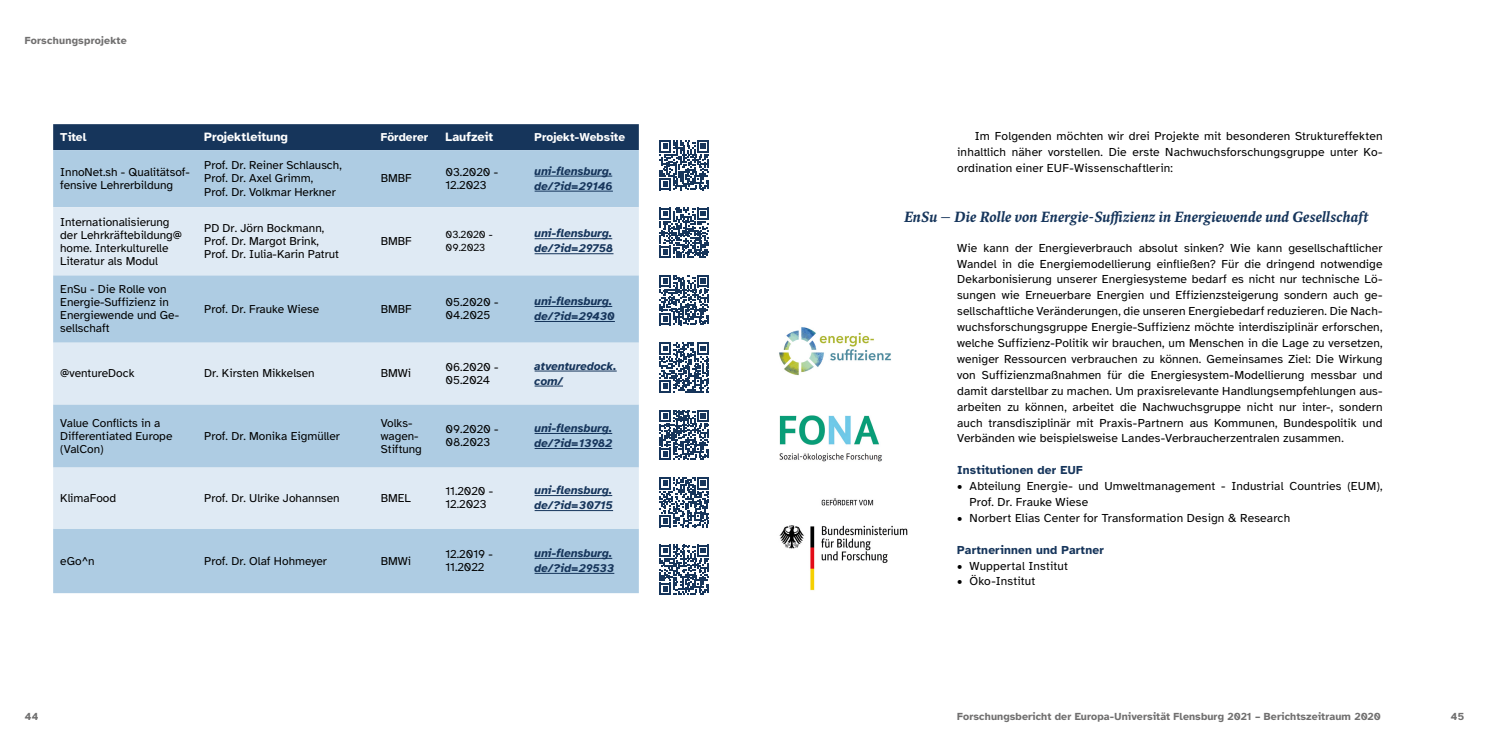
<style>
.page{position:relative;width:1489px;height:745px;background:#fff}
.page>*{position:absolute;margin:0;border:0;box-sizing:border-box;transform-origin:0 0}
.t1{font:italic 500 16.25px "Spinoza Pro";color:#16355b}
.t2{font:700 12.5px "Atkinson Hyperlegible";color:#fff}
.t3{font:12px/15.9px "Atkinson Hyperlegible";letter-spacing:.01em;color:#000;text-align:justify}
.t4{font:700 12px "Atkinson Hyperlegible";letter-spacing:.015em;color:#16355b}
.t5{font:11.88px/13px "Atkinson Hyperlegible";color:#000}
.t6{font:700 11.88px "Atkinson Hyperlegible";letter-spacing:.005em;color:#fff}
.t7{font:italic 700 11.62px/15px "Atkinson Hyperlegible";color:#16355b}
.t8{font:700 10.62px "Atkinson Hyperlegible";letter-spacing:.01em;color:#706f6f}
.t9{font:10.62px/13px "Atkinson Hyperlegible";color:#000}
</style>
<div class="page">
<div style="left:53px;top:124px;width:586px;height:26px;background:#16355b"></div>
<div style="left:53px;top:150px;width:586px;height:442px;background:#aecce3"></div>
<svg style="left:53px;top:207px;width:586px;height:321px;background:#cbdded"></svg>
<hr style="left:534px;top:176px;width:78px;height:1px;background:#16355b">
<hr style="left:534px;top:191px;width:79px;height:1px;background:#16355b">
<hr style="left:534px;top:238px;width:78px;height:1px;background:#16355b">
<hr style="left:534px;top:253px;width:79px;height:1px;background:#16355b">
<hr style="left:534px;top:306px;width:78px;height:1px;background:#16355b">
<hr style="left:534px;top:321px;width:81px;height:1px;background:#16355b">
<hr style="left:534px;top:370px;width:82px;height:1px;background:#16355b">
<svg style="left:534px;top:385px;width:29px;height:1px"></svg>
<hr style="left:534px;top:433px;width:78px;height:1px;background:#16355b">
<hr style="left:534px;top:448px;width:78px;height:1px;background:#16355b">
<hr style="left:534px;top:495px;width:78px;height:1px;background:#16355b">
<hr style="left:534px;top:510px;width:79px;height:1px;background:#16355b">
<hr style="left:534px;top:557px;width:78px;height:1px;background:#16355b">
<hr style="left:534px;top:572px;width:80px;height:1px;background:#16355b">
<svg style="left:659px;top:140px;width:50px;height:50px"></svg>
<svg style="left:659px;top:207px;width:50px;height:50px"></svg>
<svg style="left:659px;top:275px;width:50px;height:50px"></svg>
<svg style="left:659px;top:342px;width:50px;height:50px"></svg>
<svg style="left:659px;top:410px;width:50px;height:49px"></svg>
<svg style="left:659px;top:477px;width:50px;height:50px"></svg>
<svg style="left:659px;top:544px;width:50px;height:50px"></svg>
<img style="left:779px;top:415px;width:103px;height:47px">
<img style="left:779px;top:327px;width:112px;height:49px">
<img style="left:779px;top:498px;width:129px;height:93px">
<p class="t8" style="left:25px;top:34px;width:103px">Forschungsprojekte</p>
<p class="t6" style="left:60px;top:130px;width:28px">Titel</p>
<p class="t2" style="left:204px;top:130px;width:85px">Projektleitung</p>
<p class="t6" style="left:381px;top:130px;width:49px">Förderer</p>
<p class="t2" style="left:445px;top:130px;width:49px">Laufzeit</p>
<p class="t6" style="left:534px;top:130px;width:92px">Projekt-Website</p>
<p class="t5" style="left:60px;top:165px;width:131px">InnoNet.sh - Qualitätsof&shy;fensive Lehrerbildung</p>
<p class="t5" style="left:204px;top:159px;width:139px">Prof. Dr. Reiner Schlausch,<br>Prof. Dr. Axel Grimm,<br>Prof. Dr. Volkmar Herkner</p>
<p class="t5" style="left:381px;top:172px;width:32px">BMBF</p>
<p class="t5" style="left:445px;top:166px;width:54px">03.2020 -<br>12.2023</p>
<p class="t7" style="left:534px;top:163px;width:80px">uni-flensburg. de/?id=29146</p>
<p class="t5" style="left:60px;top:215px;width:123px">Internationalisierung der Lehrkräftebildung@ home. Interkulturelle<br>Literatur als Modul</p>
<p class="t5" style="left:204px;top:222px;width:136px">PD Dr. Jörn Bockmann,<br>Prof. Dr. Margot Brink,<br>Prof. Dr. Iulia-Karin Patrut</p>
<p class="t5" style="left:381px;top:235px;width:32px">BMBF</p>
<p class="t9" style="left:445px;top:228px;width:49px">03.2020 -<br>09.2023</p>
<p class="t7" style="left:534px;top:226px;width:80px">uni-flensburg. de/?id=29758</p>
<p class="t5" style="left:60px;top:283px;width:120px">EnSu - Die Rolle von<br>Energie-Suffizienz in<br>Energiewende und Ge&shy;sellschaft</p>
<p class="t5" style="left:204px;top:302px;width:116px">Prof. Dr. Frauke Wiese</p>
<p class="t5" style="left:381px;top:302px;width:32px">BMBF</p>
<p class="t5" style="left:445px;top:296px;width:54px">05.2020 -<br>04.2025</p>
<p class="t7" style="left:534px;top:294px;width:82px">uni-flensburg. de/?id=29430</p>
<p class="t5" style="left:60px;top:367px;width:76px">@ventureDock</p>
<p class="t5" style="left:204px;top:367px;width:112px">Dr. Kirsten Mikkelsen</p>
<p class="t5" style="left:381px;top:367px;width:32px">BMWi</p>
<p class="t5" style="left:445px;top:360px;width:55px">06.2020 -<br>05.2024</p>
<p class="t7" style="left:534px;top:358px;width:84px">atventuredock. com/</p>
<p class="t5" style="left:60px;top:416px;width:114px">Value Conflicts in a<br>Differentiated Europe (ValCon)</p>
<p class="t5" style="left:381px;top:416px;width:43px">Volks&shy;wagen-<br>Stiftung</p>
<p class="t5" style="left:445px;top:423px;width:55px">09.2020 -<br>08.2023</p>
<p class="t7" style="left:534px;top:420px;width:79px">uni-flensburg. de/?id=13982</p>
<p class="t5" style="left:204px;top:429px;width:137px">Prof. Dr. Monika Eigmüller</p>
<p class="t5" style="left:60px;top:491px;width:57px">KlimaFood</p>
<p class="t5" style="left:204px;top:491px;width:137px">Prof. Dr. Ulrike Johannsen</p>
<p class="t5" style="left:381px;top:491px;width:32px">BMEL</p>
<p class="t5" style="left:445px;top:485px;width:49px">11.2020 -<br>12.2023</p>
<p class="t7" style="left:534px;top:482px;width:80px">uni-flensburg. de/?id=30715</p>
<p class="t5" style="left:60px;top:554px;width:36px">eGo^n</p>
<p class="t5" style="left:204px;top:554px;width:124px">Prof. Dr. Olaf Hohmeyer</p>
<p class="t5" style="left:381px;top:554px;width:32px">BMWi</p>
<p class="t5" style="left:445px;top:547px;width:49px">12.2019 -<br>11.2022</p>
<p class="t7" style="left:534px;top:545px;width:81px">uni-flensburg. de/?id=29533</p>
<p class="t3" style="left:957px;top:129px;width:427px;text-indent:18px">Im Folgenden möchten wir drei Projekte mit besonderen Struktureffekten inhaltlich näher vorstellen. Die erste Nachwuchsforschungsgruppe unter Ko&shy;ordination einer EUF-Wissenschaftlerin:</p>
<h1 class="t1" style="left:904px;top:207px;width:466px">EnSu – Die Rolle von Energie-Suffizienz in Energiewende und Gesellschaft</h1>
<p class="t3" style="left:957px;top:240px;width:427px">Wie kann der Energieverbrauch absolut sinken? Wie kann gesellschaftlicher Wandel in die Energiemodellierung einfließen? Für die dringend notwendige Dekarbonisierung unserer Energiesysteme bedarf es nicht nur technische Lö&shy;sungen wie Erneuerbare Energien und Effizienzsteigerung sondern auch ge&shy;sellschaftliche Veränderungen, die unseren Energiebedarf reduzieren. Die Nach&shy;wuchsforschungsgruppe Energie-Suffizienz möchte interdisziplinär erforschen, welche Suffizienz-Politik wir brauchen, um Menschen in die Lage zu versetzen, weniger Ressourcen verbrauchen zu können. Gemeinsames Ziel: Die Wirkung von Suffizienzmaßnahmen für die Energiesystem-Modellierung messbar und damit darstellbar zu machen. Um praxisrelevante Handlungsempfehlungen aus&shy;arbeiten zu können, arbeitet die Nachwuchsgruppe nicht nur inter-, sondern auch transdisziplinär mit Praxis-Partnern aus Kommunen, Bundespolitik und Verbänden wie beispielsweise Landes-Verbraucherzentralen zusammen.</p>
<p class="t4" style="left:957px;top:463px;width:127px">Institutionen der EUF</p>
<p class="t3" style="left:969px;top:478px;width:414px;text-indent:-12px">• Abteilung Energie- und Umweltmanagement - Industrial Countries (EUM),<br>Prof. Dr. Frauke Wiese</p>
<p class="t3" style="left:957px;top:510px;width:334px">• Norbert Elias Center for Transformation Design &amp; Research</p>
<p class="t4" style="left:957px;top:542px;width:148px">Partnerinnen und Partner</p>
<p class="t3" style="left:957px;top:557px;width:112px">• Wuppertal Institut</p>
<p class="t3" style="left:957px;top:573px;width:80px">• Öko-Institut</p>
<p class="t8" style="left:25px;top:710px;width:15px">44</p>
<p class="t8" style="left:957px;top:710px;width:425px">Forschungsbericht der Europa-Universität Flensburg 2021 – Berichtszeitraum 2020</p>
<p class="t8" style="left:1450px;top:710px;width:15px">45</p>
</div>
